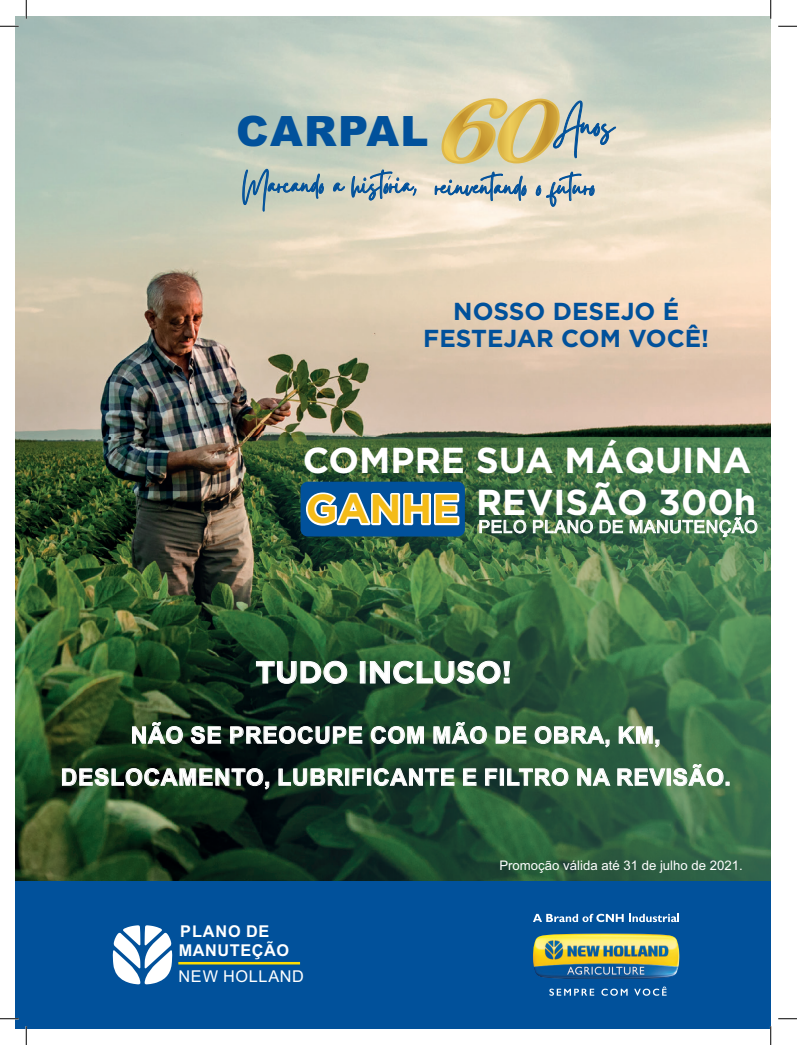
<style>
.page{position:relative;width:797px;height:1045px;background:#fff}
.page>*{position:absolute;margin:0;border:0;box-sizing:border-box;transform-origin:0 0}
.t1{font:900 41.88px "Arial";letter-spacing:.035em;color:#01519b}
.t2{font:700 36px "Gotham";color:#fff}
.t3{font:33.62px "Gistesy";color:#01519b}
.t4{font:700 30.62px "Gotham";color:#fff}
.t5{font:700 24.5px/27.1px "Gotham";color:#01519b;text-align:center}
.t6{font:700 22.88px/42px "Arial";letter-spacing:.035em;color:#fff;text-align:center}
.t7{font:17.38px "Arial";letter-spacing:.035em;color:#fff}
.t8{font:700 16.25px/19.4px "Arial";letter-spacing:.035em;color:#fff}
.t9{font:16.25px "Arial";letter-spacing:.035em;color:#fff}
.t10{font:13.25px "Arial";color:#fff}
.s1{font-size:40.62px;color:#f4bb18}
</style>
<div class="page">
<img style="left:16px;top:16px;width:754px;height:422px">
<img style="left:16px;top:438px;width:754px;height:443px">
<div style="left:16px;top:881px;width:754px;height:147px;background:#01519b"></div>
<svg style="left:113px;top:925px;width:59px;height:59px"></svg>
<hr style="left:178px;top:962px;width:122px;height:2px;background:#ffdc01">
<svg style="left:533px;top:913px;width:90px;height:9px"></svg>
<svg style="left:629px;top:913px;width:50px;height:9px"></svg>
<img style="left:533px;top:933px;width:146px;height:45px">
<svg style="left:549px;top:988px;width:45px;height:7px"></svg>
<svg style="left:601px;top:988px;width:26px;height:7px"></svg>
<svg style="left:634px;top:986px;width:32px;height:9px"></svg>
<svg style="left:441px;top:98px;width:175px;height:66px;background:#cdc397"></svg>
<div style="left:300px;top:481px;width:165px;height:55px;background:#01519b;border-radius:7px"></div>
<svg style="left:306px;top:492px;width:153px;height:34px"></svg>
<svg style="left:387px;top:175px;width:4px;height:5px"></svg>
<svg style="left:0;top:25px;width:19px;height:2px"></svg>
<svg style="left:778px;top:25px;width:19px;height:2px"></svg>
<svg style="left:0;top:1018px;width:19px;height:1px"></svg>
<svg style="left:778px;top:1018px;width:19px;height:1px"></svg>
<svg style="left:25px;top:0;width:2px;height:19px"></svg>
<svg style="left:25px;top:1026px;width:2px;height:19px"></svg>
<svg style="left:770px;top:0;width:1px;height:19px"></svg>
<svg style="left:770px;top:1026px;width:1px;height:19px"></svg>
<h1 class="t1" style="left:236px;top:101px;width:194px">CARPAL</h1>
<h3 class="t3" style="left:242px;top:163px;width:355px">Marcando a his toria, reinventando o futuro</h3>
<p class="t5" style="left:423px;top:297px;width:287px">NOSSO DESEJO É<br>FESTEJAR COM VOCÊ!</p>
<h2 class="t2" style="left:303px;top:439px;width:450px">COMPRE SUA MÁQUINA</h2>
<h2 class="t2" style="left:306px;top:481px;width:452px"><span class="s1">GANHE</span> REVISÃO 300h</h2>
<p class="t7" style="left:478px;top:515px;width:281px">PELO PLANO DE MANUTENÇÃO</p>
<h3 class="t4" style="left:255px;top:654px;width:258px">TUDO INCLUSO!</h3>
<p class="t6" style="left:61px;top:714px;width:671px">NÃO SE PREOCUPE COM MÃO DE OBRA, KM,<br>DESLOCAMENTO, LUBRIFICANTE E FILTRO NA REVISÃO.</p>
<p class="t8" style="left:179px;top:922px;width:112px">PLANO DE<br>MANUTEÇÃO</p>
<p class="t9" style="left:179px;top:965px;width:127px">NEW HOLLAND</p>
<p class="t10" style="left:499px;top:856px;width:245px">Promoção válida até 31 de julho de 2021.</p>
</div>
